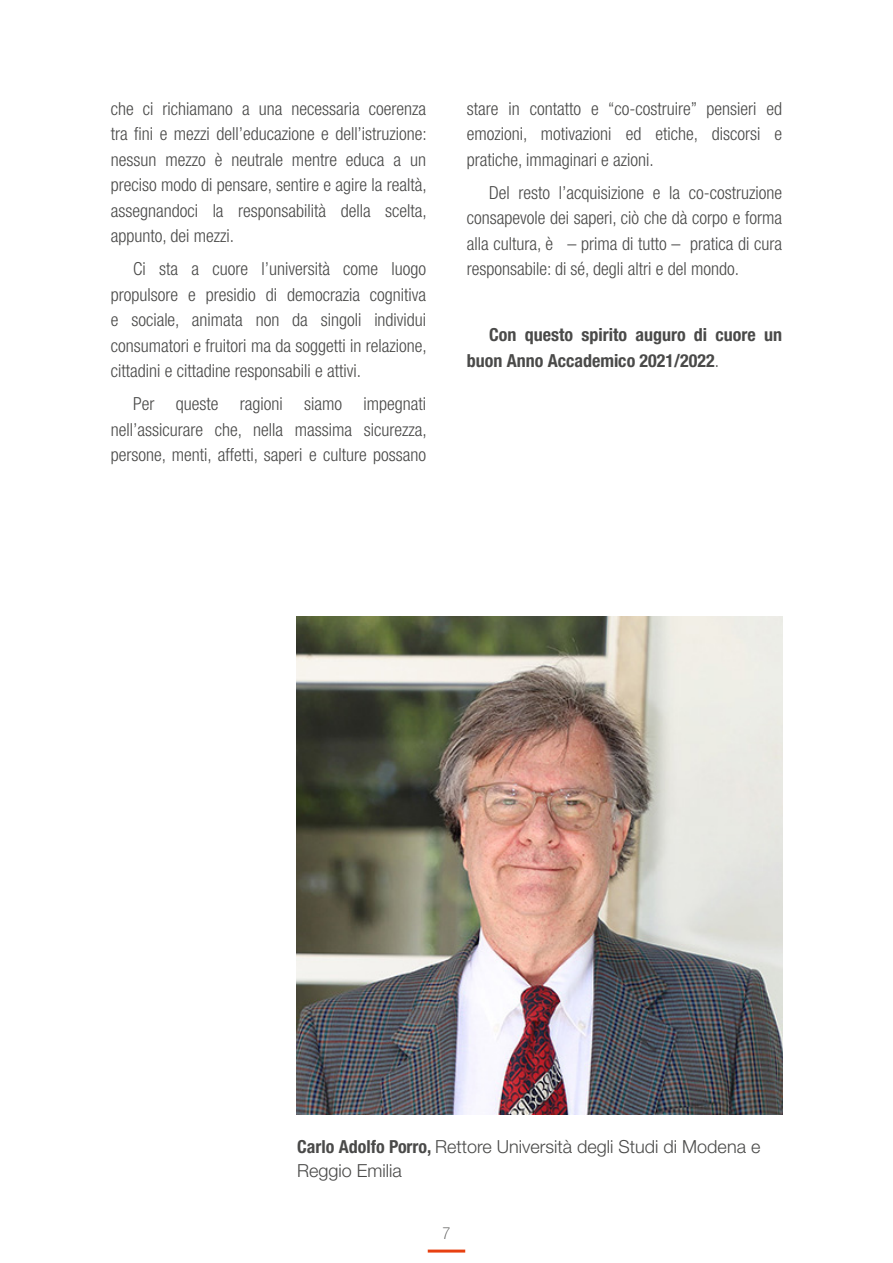
<style>
.page{position:relative;width:893px;height:1263px;background:#fff}
.page>*{position:absolute;margin:0;border:0;box-sizing:border-box;transform-origin:0 0}
.t1{font:300 condensed 18px/25.5px "Helvetica Neue LT Std";color:#4a4a49;text-align:justify}
.t2{font:300 18px/24px "Helvetica Neue LT Std";color:#4a4a49}
.t3{font:700 condensed 18px/25.5px "Helvetica Neue LT Std";color:#4a4a49}
.t4{font:100 condensed 16.5px "Helvetica Neue LT Std";color:#4a4a49}
.s1{font-weight:300}
.s2{font-weight:700;font-stretch:condensed}
</style>
<div class="page">
<hr style="left:428px;top:1249px;width:37px;height:3px;background:#e74011">
<img style="left:296px;top:617px;width:486px;height:498px">
<p class="t1" style="left:111px;top:96px;width:318px">che ci richiamano a una necessaria coerenza tra fini e mezzi dell’educazione e dell’istruzione: nessun mezzo è neutrale mentre educa a un preciso modo di pensare, sentire e agire la realtà, assegnandoci la responsabilità della scelta, appunto, dei mezzi.</p>
<p class="t1" style="left:111px;top:256px;width:318px;text-indent:22px">Ci sta a cuore l’università come luogo propulsore e presidio di democrazia cognitiva e sociale, animata non da singoli individui consumatori e fruitori ma da soggetti in relazione, cittadini e cittadine responsabili e attivi.</p>
<p class="t1" style="left:111px;top:391px;width:318px;text-indent:22px">Per queste ragioni siamo impegnati nell’assicurare che, nella massima sicurezza, persone, menti, affetti, saperi e culture possano</p>
<p class="t1" style="left:467px;top:96px;width:317px">stare in contatto e “co-costruire” pensieri ed emozioni, motivazioni ed etiche, discorsi e pratiche, immaginari e azioni.</p>
<p class="t1" style="left:467px;top:180px;width:317px;text-indent:22px">Del resto l’acquisizione e la co-costruzione consapevole dei saperi, ciò che dà corpo e forma alla cultura, è – prima di tutto – pratica di cura responsabile: di sé, degli altri e del mondo.</p>
<p class="t3" style="left:467px;top:322px;width:317px;text-indent:22px">Con questo spirito auguro di cuore un buon Anno Accademico 2021/2022<span class="s1">.</span></p>
<p class="t2" style="left:297px;top:1134px;width:465px"><span class="s2">Carlo Adolfo Porro,</span> Rettore Università degli Studi di Modena e<br>Reggio Emilia</p>
<p class="t4" style="left:442px;top:1224px;width:9px">7</p>
</div>
